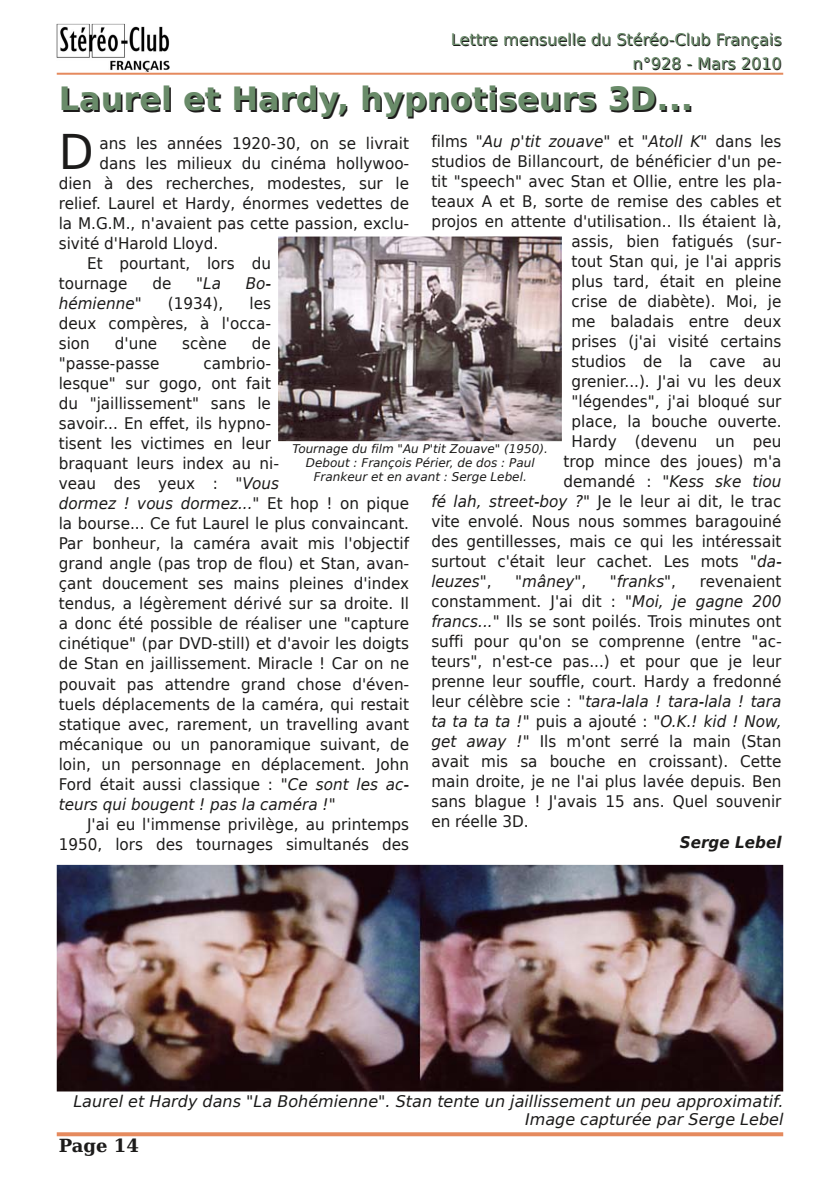
<style>
.page{position:relative;width:840px;height:1191px;background:#fff}
.page>*{position:absolute;margin:0;border:0;box-sizing:border-box;transform-origin:0 0}
.t1{font:47.8px "Bitstream Vera Sans";color:#1c1b1a;scale:.95 1}
.t2{font:700 32px "Bitstream Vera Sans";color:#1c1b1a}
.t3{font:700 18px "Bitstream Vera Serif";color:#1c1b1a}
.t4{font:16px/20px "Bitstream Vera Sans";color:#1c1b1a;text-align:justify;scale:.95 1}
.t5{font:italic 16px/18.6px "Bitstream Vera Sans";color:#1c1b1a;text-align:right}
.t6{font:italic 16px "Bitstream Vera Sans";color:#1c1b1a;scale:.95 1}
.t7{font:16px/24px "Bitstream Vera Sans";color:#1c1b1a;text-align:right}
.t8{font:italic 700 16px "Bitstream Vera Sans";color:#1c1b1a;scale:.95 1}
.t9{font:italic 12px/14px "Bitstream Vera Sans";color:#1c1b1a;text-align:center}
.s1{color:#698b69}
.s2{font-style:normal}
.s3{font-style:italic}
</style>
<div class="page">
<img style="left:56px;top:24px;width:113px;height:48px">
<hr style="left:57px;top:73px;width:725px;height:2px;background:#e58a5e">
<svg style="left:57px;top:1132px;width:725px;height:4px;background:#e69269"></svg>
<img style="left:57px;top:865px;width:725px;height:226px">
<img style="left:278px;top:236px;width:283px;height:205px">
<p class="t7" style="left:451px;top:28px;width:332px">Lettre mensue<span class="s1">ll</span>e du Stéréo-C<span class="s1">l</span>ub França<span class="s1">i</span>s n°928 - Mars 2010</p>
<h2 class="t2" style="left:60px;top:82px;width:635px">Laurel et Hardy, hypnotiseurs 3D...</h2>
<p class="t6" style="left:431px;top:132px;width:370px"><span class="s2">films "</span>Au p'tit zouave<span class="s2">" et "</span>Atoll K<span class="s2">" dans les</span></p>
<p class="t4" style="left:431px;top:151px;width:370px">studios de Billancourt, de bénéficier d'un pe-</p>
<p class="t4" style="left:431px;top:171px;width:370px">tit "speech" avec Stan et Ollie, entre les pla-</p>
<p class="t4" style="left:431px;top:191px;width:370px">teaux A et B, sorte de remise des cables et</p>
<p class="t4" style="left:431px;top:211px;width:370px">projos en attente d'utilisation.. Ils étaient là,</p>
<p class="t4" style="left:571px;top:231px;width:223px">assis, bien fatigués (sur-</p>
<p class="t4" style="left:571px;top:251px;width:222px">tout Stan qui, je l'ai appris</p>
<p class="t4" style="left:571px;top:271px;width:222px">plus tard, était en pleine</p>
<p class="t4" style="left:571px;top:291px;width:222px">crise de diabète). Moi, je</p>
<p class="t4" style="left:571px;top:311px;width:222px">me baladais entre deux</p>
<p class="t4" style="left:571px;top:331px;width:222px">prises (j'ai visité certains</p>
<p class="t4" style="left:571px;top:351px;width:222px">studios de la cave au</p>
<p class="t4" style="left:571px;top:371px;width:222px">grenier...). J'ai vu les deux</p>
<p class="t4" style="left:571px;top:391px;width:222px">"légendes", j'ai bloqué sur</p>
<p class="t4" style="left:571px;top:411px;width:222px">place, la bouche ouverte.</p>
<p class="t4" style="left:571px;top:431px;width:222px">Hardy (devenu un peu</p>
<p class="t4" style="left:563px;top:451px;width:231px">trop mince des joues) m'a</p>
<p class="t6" style="left:563px;top:472px;width:231px"><span class="s2">demandé : "</span>Kess ske tiou</p>
<p class="t4" style="left:431px;top:491px;width:370px"><span class="s3">fé lah, street-boy ?</span>" Je le leur ai dit, le trac</p>
<p class="t4" style="left:431px;top:511px;width:370px">vite envolé. Nous nous sommes baragouiné</p>
<p class="t4" style="left:431px;top:531px;width:370px">des gentillesses, mais ce qui les intéressait</p>
<p class="t4" style="left:431px;top:551px;width:370px">surtout c'était leur cachet. Les mots "<span class="s3">da-</span></p>
<p class="t6" style="left:431px;top:572px;width:65px">leuzes<span class="s2">",</span></p>
<p class="t6" style="left:515px;top:572px;width:76px"><span class="s2">"</span>mâney<span class="s2">",</span></p>
<p class="t6" style="left:609px;top:572px;width:71px"><span class="s2">"</span>franks<span class="s2">",</span></p>
<h1 class="t1" style="left:59px;top:125px;width:38px">D</h1>
<p class="t4" style="left:99px;top:134px;width:327px">ans les années 1920-30, on se livrait</p>
<p class="t4" style="left:99px;top:154px;width:327px">dans les milieux du cinéma hollywoo-</p>
<p class="t4" style="left:59px;top:174px;width:370px">dien à des recherches, modestes, sur le</p>
<p class="t4" style="left:59px;top:194px;width:370px">relief. Laurel et Hardy, énormes vedettes de</p>
<p class="t4" style="left:59px;top:214px;width:370px">la M.G.M., n'avaient pas cette passion, exclu-</p>
<p class="t4" style="left:59px;top:234px;width:169px">sivité d'Harold Lloyd.</p>
<p class="t4" style="left:87px;top:254px;width:195px">Et pourtant, lors du</p>
<p class="t4" style="left:59px;top:274px;width:74px">tournage</p>
<p class="t4" style="left:152px;top:274px;width:21px">de</p>
<p class="t6" style="left:196px;top:274px;width:28px"><span class="s2">"</span>La</p>
<p class="t6" style="left:245px;top:274px;width:28px">Bo-</p>
<p class="t6" style="left:59px;top:294px;width:89px">hémienne<span class="s2">"</span></p>
<p class="t4" style="left:168px;top:294px;width:60px">(1934),</p>
<p class="t4" style="left:59px;top:294px;width:225px;text-indent:191px">les deux compères, à l'occa&shy;sion</p>
<p class="t4" style="left:115px;top:334px;width:46px">d'une</p>
<p class="t4" style="left:182px;top:334px;width:48px">scène</p>
<p class="t4" style="left:252px;top:334px;width:21px">de</p>
<p class="t4" style="left:59px;top:354px;width:108px">"passe-passe</p>
<p class="t4" style="left:59px;top:354px;width:370px;text-align:left;text-indent:145px">cambrio-<br>lesque" sur gogo, ont fait<br>du "jaillissement" sans le<br>savoir... En effet, ils hypno-<br>tisent les victimes en leur<br>braquant leurs index au ni-<br>veau des yeux : "<span class="s3">Vous<br>dormez ! vous dormez...</span>" Et hop ! on pique la bourse... Ce fut Laurel le plus convaincant.<br>Par bonheur, la caméra avait mis l'objectif grand angle (pas trop de flou) et Stan, avan&shy;çant doucement ses mains pleines d'index tendus, a légèrement dérivé sur sa droite. Il a donc été possible de réaliser une "capture cinétique" (par DVD-still) et d'avoir les doigts de Stan en jaillissement. Miracle ! Car on ne pouvait pas attendre grand chose d'éven&shy;tuels déplacements de la caméra, qui restait statique avec, rarement, un travelling avant mécanique ou un panoramique suivant, de loin, un personnage en déplacement. John Ford était aussi classique : "<span class="s3">Ce sont les ac&shy;teurs qui bougent ! pas la caméra !</span>"</p>
<p class="t4" style="left:59px;top:814px;width:370px;text-align:right">J'ai eu l'immense privilège, au printemps<br>1950, lors des tournages simultanés des</p>
<p class="t9" style="left:292px;top:442px;width:257px">Tournage du film "Au P'tit Zouave" (1950).<br>Debout : François Périer, de dos : Paul<br>Frankeur et en avant : Serge Lebel.</p>
<p class="t4" style="left:431px;top:571px;width:370px;text-indent:268px">revenaient constamment. J'ai dit : "<span class="s3">Moi, je gagne 200 francs...</span>" Ils se sont poilés. Trois minutes ont suffi pour qu'on se comprenne (entre "ac&shy;teurs", n'est-ce pas...) et pour que je leur prenne leur souffle, court. Hardy a fredonné leur célèbre scie : "<span class="s3">tara-lala ! tara-lala ! tara ta ta ta ta !</span>" puis a ajouté : "<span class="s3">O.K.! kid ! Now, get away !</span>" Ils m'ont serré la main (Stan avait mis sa bouche en croissant). Cette main droite, je ne l'ai plus lavée depuis. Ben sans blague ! J'avais 15 ans. Quel souvenir en réelle 3D.</p>
<p class="t8" style="left:679px;top:833px;width:108px">Serge Lebel</p>
<p class="t5" style="left:73px;top:1091px;width:711px">Laurel et Hardy dans "La Bohémienne". Stan tente un jaillissement un peu approximatif.<br>Image capturée par Serge Lebel</p>
<p class="t3" style="left:59px;top:1134px;width:82px">Page 14</p>
</div>
